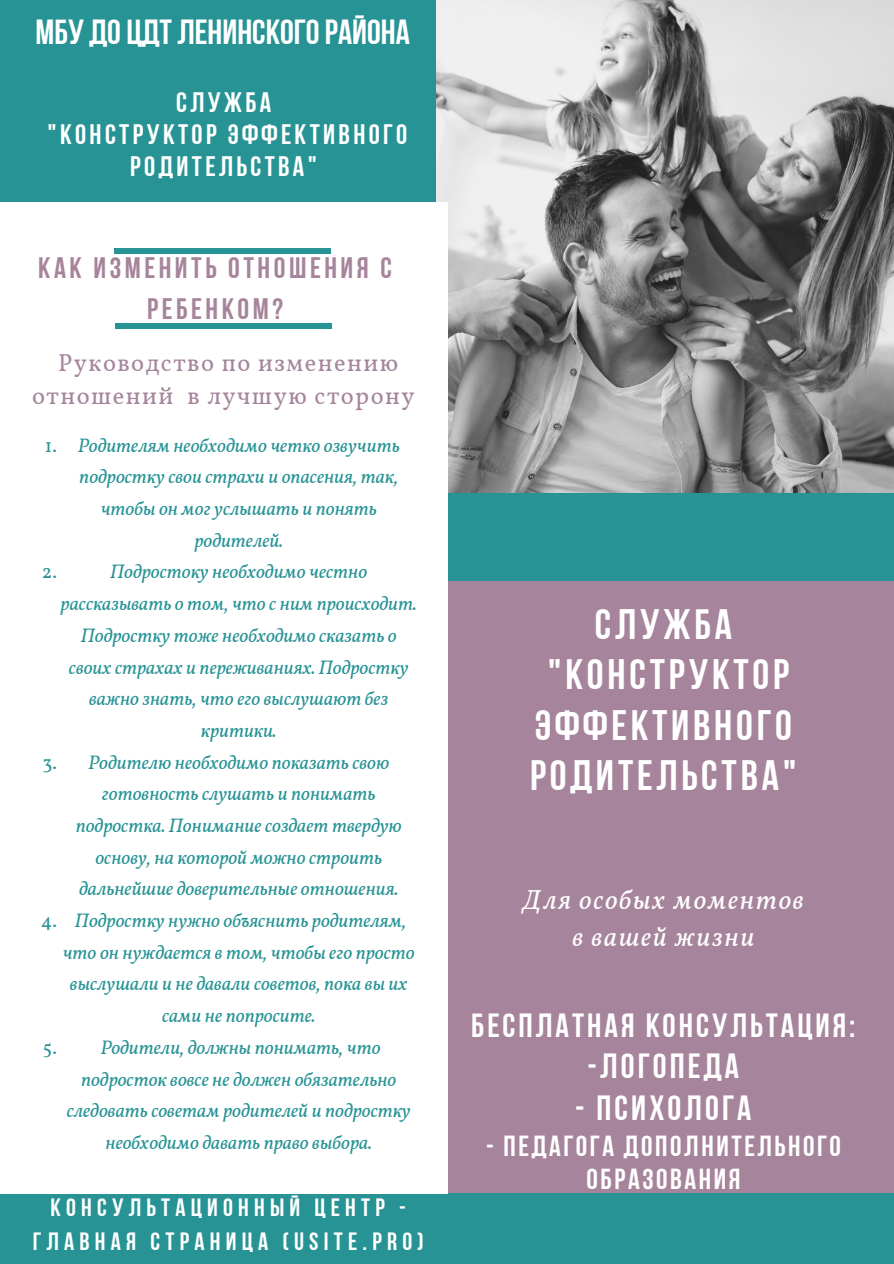
<style>
.page{position:relative;width:894px;height:1264px;background:#fff}
.page>*{position:absolute;margin:0;border:0;box-sizing:border-box;transform-origin:0 0}
.t1{font:42.45px/50.2px "Bebas Neue Cyrillic";letter-spacing:.09em;color:#fff;text-align:center}
.t2{font:34.95px "Bebas Neue Cyrillic";letter-spacing:.09em;color:#fff}
.t3{font:34.8px "Bebas Neue Cyrillic";color:#fff}
.t4{font:33.45px "Bebas Neue Cyrillic";letter-spacing:.09em;color:#fff}
.t5{font:29.55px/40.5px "Bebas Neue Cyrillic";letter-spacing:.12em;color:#a6859c;text-align:center}
.t6{font:28.95px/33.8px "Bebas Neue Cyrillic";letter-spacing:.09em;color:#fff;text-align:center}
.t7{font:28.05px/31.7px "Bebas Neue Cyrillic";letter-spacing:.12em;color:#fff;text-align:center}
.t8{font:italic 27.45px/37.2px "Vollkorn";letter-spacing:.06em;color:#fff;text-align:center}
.t9{font:24.9px/33.5px "Bebas Neue Cyrillic";letter-spacing:.21em;color:#fff;text-align:center}
.t10{font:24.45px/33px "Vollkorn";letter-spacing:.06em;color:#a6859c;text-align:center}
.t11{font:italic 19.5px/31.7px "Vollkorn";color:#289395;text-align:center}
.t12{font:19.5px "Vollkorn";color:#289395}
</style>
<div class="page">
<div style="left:0;top:0;width:893px;height:1263px;background:#289395"></div>
<img style="left:436px;top:0;width:457px;height:492px">
<div style="left:428px;top:581px;width:465px;height:611px;background:#a6859c"></div>
<div style="left:0;top:202px;width:447px;height:991px;background:#fff"></div>
<div style="left:115px;top:248px;width:216px;height:6px;background:#289395"></div>
<div style="left:115px;top:323px;width:216px;height:6px;background:#289395"></div>
<p class="t3" style="left:36px;top:18px;width:375px">МБУ ДО ЦДТ Ленинскогорайона</p>
<p class="t7" style="left:176px;top:89px;width:97px">СЛУЖБА</p>
<p class="t7" style="left:48px;top:121px;width:361px">"КОНСТРУКТОР ЭФФЕКТИВНОГО<br>РОДИТЕЛЬСТВА"</p>
<p class="t5" style="left:38px;top:250px;width:355px">КАК ИЗМЕНИТЬ ОТНОШЕНИЯ С<br>РЕБЕНКОМ?</p>
<p class="t10" style="left:32px;top:348px;width:384px">Руководство по изменению отношений в лучшую сторону</p>
<p class="t11" style="left:78px;top:431px;width:323px">Родителям необходимо четко озвучить подростку свои страхи и опасения, так, чтобы он мог услышать и понять родителей.</p>
<p class="t11" style="left:61px;top:557px;width:357px">Подростоку необходимо честно рассказывать о том, что с ним происходит.<br>Подростку тоже необходимо сказать о своих страхах и переживаниях. Подростку важно знать, что его выслушают без критики.</p>
<p class="t11" style="left:76px;top:747px;width:327px">Родителю необходимо показать свою готовность слушать и понимать подростка. Понимание создает твердую основу, на которой можно строить дальнейшие доверительные отношения.</p>
<p class="t11" style="left:63px;top:906px;width:353px">Подростку нужно объяснить родителям, что он нуждается в том, чтобы его просто выслушали и не давали советов, пока вы их сами не попросите.</p>
<p class="t11" style="left:67px;top:1032px;width:345px">Родители, должны понимать, что подросток вовсе не должен обязательно следовать советам родителей и подростку необходимо давать право выбора.</p>
<p class="t12" style="left:45px;top:433px;width:14px">1.</p>
<p class="t12" style="left:42px;top:560px;width:17px">2.</p>
<p class="t12" style="left:42px;top:750px;width:16px">3.</p>
<p class="t12" style="left:41px;top:908px;width:18px">4.</p>
<p class="t12" style="left:43px;top:1035px;width:15px">5.</p>
<p class="t9" style="left:33px;top:1193px;width:392px">КОНСУЛЬТАЦИОННЫЙ ЦЕНТР -<br>ГЛАВНАЯ СТРАНИЦА (USITE.PRO)</p>
<p class="t1" style="left:594px;top:603px;width:139px">Служба</p>
<p class="t1" style="left:530px;top:653px;width:268px">"Конструктор эффективного родительства"</p>
<p class="t8" style="left:522px;top:882px;width:282px">Для особых моментов в вашей жизни</p>
<p class="t4" style="left:471px;top:1012px;width:385px">Бесплатная консультация:</p>
<p class="t2" style="left:587px;top:1051px;width:153px">-логопеда</p>
<p class="t2" style="left:575px;top:1093px;width:177px">- психолога</p>
<p class="t6" style="left:486px;top:1131px;width:356px">- педагога дополнительного образования</p>
</div>
